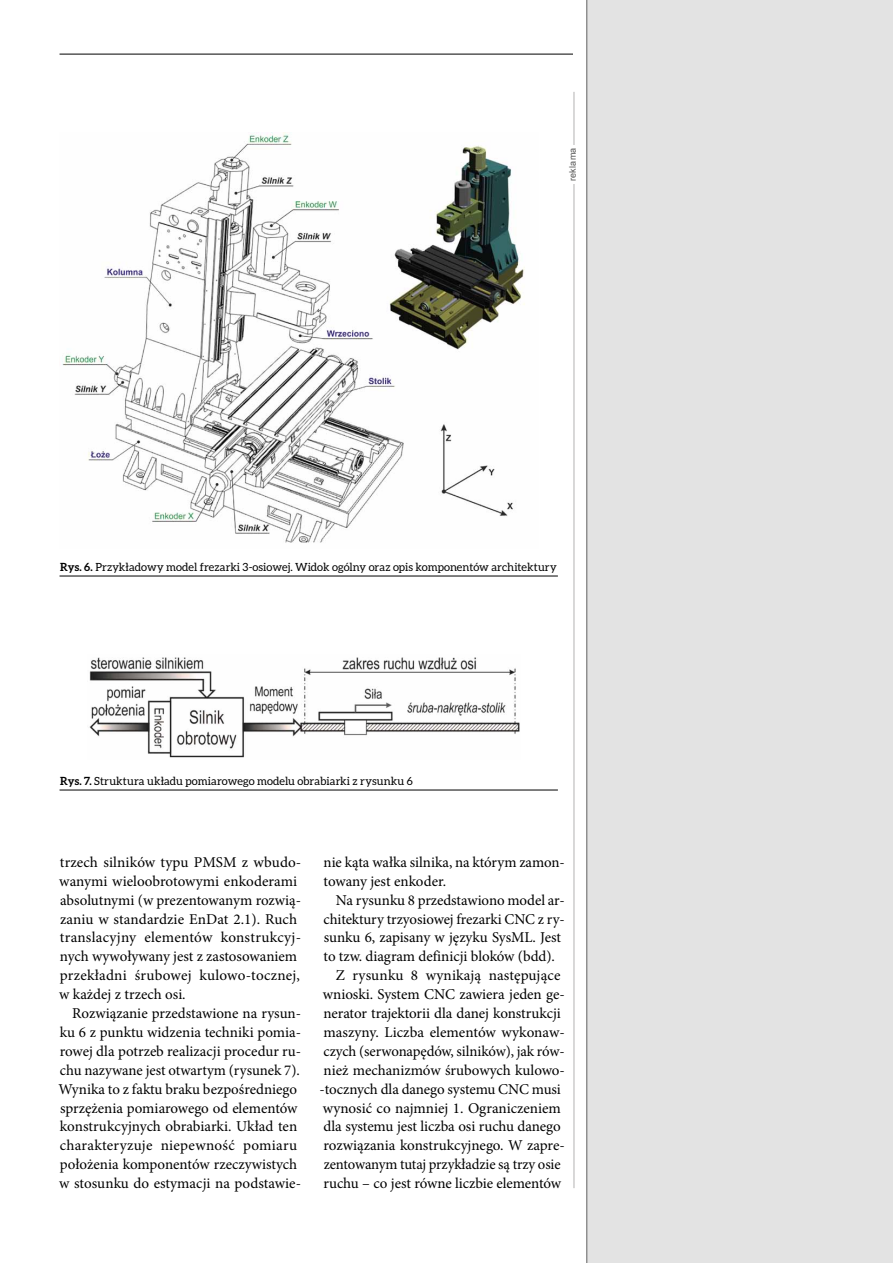
<style>
.page{position:relative;width:893px;height:1263px;background:#fff}
.page>*{position:absolute;margin:0;border:0;box-sizing:border-box;transform-origin:0 0}
.t1{font:15px/18.9px "Minion Pro";color:#000}
.t2{font:11.25px "Aleo";letter-spacing:.005em;color:#000}
.t3{font:9px "Arial";letter-spacing:.02em;color:#575756}
.s1{font-weight:700}
</style>
<div class="page">
<hr style="left:60px;top:54px;width:600px;height:1px;background:#000">
<div style="left:573px;top:0;width:320px;height:1263px;background:linear-gradient(to bottom,#fff,#fff)"></div>
<hr style="left:574px;top:92px;width:1px;height:1096px;background:#b3b2b2">
<div style="left:569px;top:145px;width:10px;height:39px;background:#fff"></div>
<hr style="left:60px;top:576px;width:498px;height:1px;background:#000">
<hr style="left:60px;top:790px;width:498px;height:1px;background:#000">
<img style="left:62px;top:132px;width:463px;height:411px">
<img style="left:89px;top:657px;width:431px;height:101px">
<div style="left:587px;top:0;width:306px;height:1263px;background:#e3e3e3"></div>
<p class="t3" style="left:567px;top:181px;width:35px;rotate:-90deg">reklama</p>
<p class="t2" style="left:60px;top:560px;width:498px"><span class="s1">Rys. 6.</span> Przykładowy model frezarki 3-osiowej. Widok ogólny oraz opis komponentów architektury</p>
<p class="t2" style="left:60px;top:774px;width:354px"><span class="s1">Rys. 7.</span> Struktura układu pomiarowego modelu obrabiarki z rysunku 6</p>
<p class="t1" style="left:59px;top:853px;width:244px">trzech silników typu PMSM z wbudo&shy;wanymi wieloobrotowymi enkoderami absolutnymi (w prezentowanym rozwią&shy;zaniu w standardzie EnDat 2.1). Ruch translacyjny elementów konstrukcyj&shy;nych wywoływany jest z zastosowaniem przekładni śrubowej kulowo-tocznej, w każdej z trzech osi.</p>
<p class="t1" style="left:59px;top:1004px;width:244px;text-indent:14px">Rozwiązanie przedstawione na rysun&shy;ku 6 z punktu widzenia techniki pomia&shy;rowej dla potrzeb realizacji procedur ru&shy;chu nazywane jest otwartym (rysunek 7).<br>Wynika to z faktu braku bezpośredniego sprzężenia pomiarowego od elementów konstrukcyjnych obrabiarki. Układ ten charakteryzuje niepewność pomiaru położenia komponentów rzeczywistych w stosunku do estymacji na podstawie-</p>
<p class="t1" style="left:324px;top:853px;width:243px">nie kąta wałka silnika, na którym zamon&shy;towany jest enkoder.</p>
<p class="t1" style="left:336px;top:890px;width:230px">Na rysunku 8 przedstawiono model ar-</p>
<p class="t1" style="left:324px;top:909px;width:243px">chitektury trzyosiowej frezarki CNC z ry-</p>
<p class="t1" style="left:324px;top:928px;width:239px">sunku 6, zapisany w języku SysML. Jest</p>
<p class="t1" style="left:324px;top:947px;width:233px">to tzw. diagram definicji bloków (bdd).</p>
<p class="t1" style="left:336px;top:966px;width:226px">Z rysunku 8 wynikają następujące</p>
<p class="t1" style="left:323px;top:985px;width:243px">wnioski. System CNC zawiera jeden ge-</p>
<p class="t1" style="left:324px;top:1004px;width:239px">nerator trajektorii dla danej konstrukcji</p>
<p class="t1" style="left:323px;top:1023px;width:243px">maszyny. Liczba elementów wykonaw-</p>
<p class="t1" style="left:324px;top:1042px;width:243px">czych (serwonapędów, silników), jak rów-</p>
<p class="t1" style="left:324px;top:1060px;width:243px">nież mechanizmów śrubowych kulowo-</p>
<p class="t1" style="left:320px;top:1079px;width:243px">-tocznych dla danego systemu CNC musi</p>
<p class="t1" style="left:323px;top:1098px;width:239px">wynosić co najmniej 1. Ograniczeniem</p>
<p class="t1" style="left:324px;top:1117px;width:239px">dla systemu jest liczba osi ruchu danego</p>
<p class="t1" style="left:323px;top:1136px;width:243px">rozwiązania konstrukcyjnego. W zapre-</p>
<p class="t1" style="left:324px;top:1155px;width:238px">zentowanym tutaj przykładzie są trzy osie</p>
<p class="t1" style="left:323px;top:1174px;width:239px">ruchu – co jest równe liczbie elementów</p>
</div>
